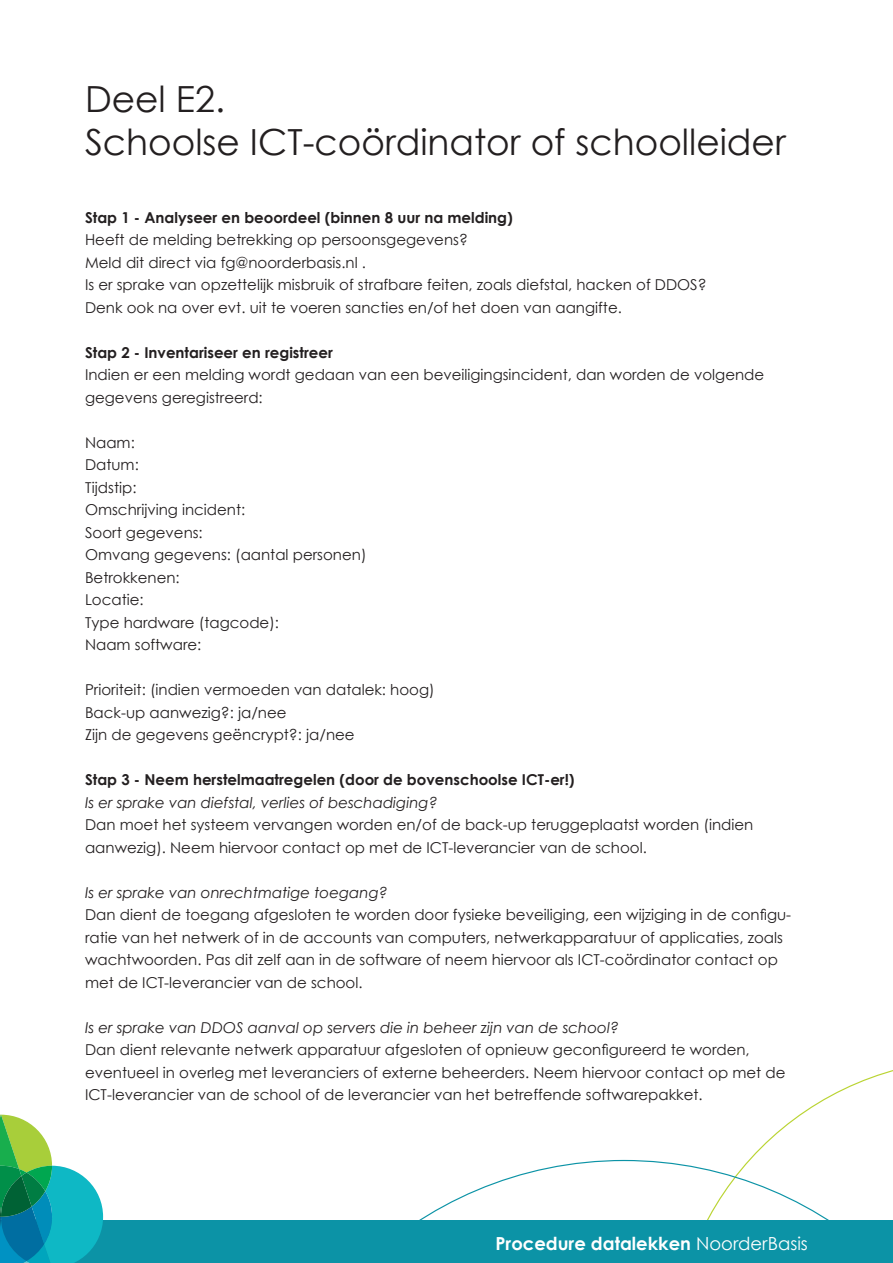
<style>
.page{position:relative;width:893px;height:1263px;background:#fff}
.page>*{position:absolute;margin:0;border:0;box-sizing:border-box;transform-origin:0 0}
.t1{font:36px/43.2px "Century Gothic";color:#231f20}
.t2{font:700 18px "Century Gothic";color:#fff}
.t3{font:15px/22.5px "Century Gothic";color:#231f20}
.t4{font:italic 15px "Century Gothic";color:#231f20}
.t5{font:700 15px "Century Gothic";color:#231f20}
.s1{font-weight:400}
</style>
<div class="page">
<svg style="left:749px;top:1070px;width:144px;height:90px"></svg>
<svg style="left:419px;top:1160px;width:410px;height:60px"></svg>
<div style="left:0;top:1220px;width:893px;height:43px;background:#0c93a6"></div>
<svg style="left:0;top:1115px;width:103px;height:148px"></svg>
<h1 class="t1" style="left:85px;top:77px;width:702px">Deel E2.<br>Schoolse ICT-coördinator of schoolleider</h1>
<p class="t5" style="left:85px;top:208px;width:429px">Stap 1 - Analyseer en beoordeel (binnen 8 uur na melding)</p>
<p class="t3" style="left:85px;top:228px;width:623px">Heeft de melding betrekking op persoonsgegevens?<br>Meld dit direct via fg@noorderbasis.nl .<br>Is er sprake van opzettelijk misbruik of strafbare feiten, zoals diefstal, hacken of DDOS?<br>Denk ook na over evt. uit te voeren sancties en/of het doen van aangifte.</p>
<p class="t5" style="left:85px;top:343px;width:249px">Stap 2 - Inventariseer en registreer</p>
<p class="t3" style="left:85px;top:363px;width:681px">Indien er een melding wordt gedaan van een beveiligingsincident, dan worden de volgende gegevens geregistreerd:</p>
<p class="t3" style="left:85px;top:431px;width:283px">Naam:<br>Datum:<br>Tijdstip:<br>Omschrijving incident:<br>Soort gegevens:<br>Omvang gegevens: (aantal personen)<br>Betrokkenen:<br>Locatie:<br>Type hardware (tagcode):<br>Naam software:</p>
<p class="t3" style="left:85px;top:678px;width:351px">Prioriteit: (indien vermoeden van datalek: hoog)<br>Back-up aanwezig?: ja/nee<br>Zijn de gegevens geëncrypt?: ja/nee</p>
<p class="t5" style="left:85px;top:770px;width:491px">Stap 3 - Neem herstelmaatregelen (door de bovenschoolse ICT-er!)</p>
<p class="t4" style="left:85px;top:793px;width:354px">Is er sprake van diefstal, verlies of beschadiging?</p>
<p class="t3" style="left:85px;top:813px;width:670px">Dan moet het systeem vervangen worden en/of de back-up teruggeplaatst worden (indien aanwezig). Neem hiervoor contact op met de ICT-leverancier van de school.</p>
<p class="t4" style="left:85px;top:883px;width:304px">Is er sprake van onrechtmatige toegang?</p>
<p class="t3" style="left:85px;top:903px;width:708px">Dan dient de toegang afgesloten te worden door fysieke beveiliging, een wijziging in de configu&shy;ratie van het netwerk of in de accounts van computers, netwerkapparatuur of applicaties, zoals wachtwoorden. Pas dit zelf aan in de software of neem hiervoor als ICT-coördinator contact op met de ICT-leverancier van de school.</p>
<p class="t4" style="left:85px;top:1018px;width:535px">Is er sprake van DDOS aanval op servers die in beheer zijn van de school?</p>
<p class="t3" style="left:85px;top:1038px;width:702px">Dan dient relevante netwerk apparatuur afgesloten of opnieuw geconfigureerd te worden, eventueel in overleg met leveranciers of externe beheerders. Neem hiervoor contact op met de<br>ICT-leverancier van de school of de leverancier van het betreffende softwarepakket.</p>
<p class="t2" style="left:495px;top:1232px;width:314px">Procedure datalekken <span class="s1">NoorderBasis</span></p>
</div>
